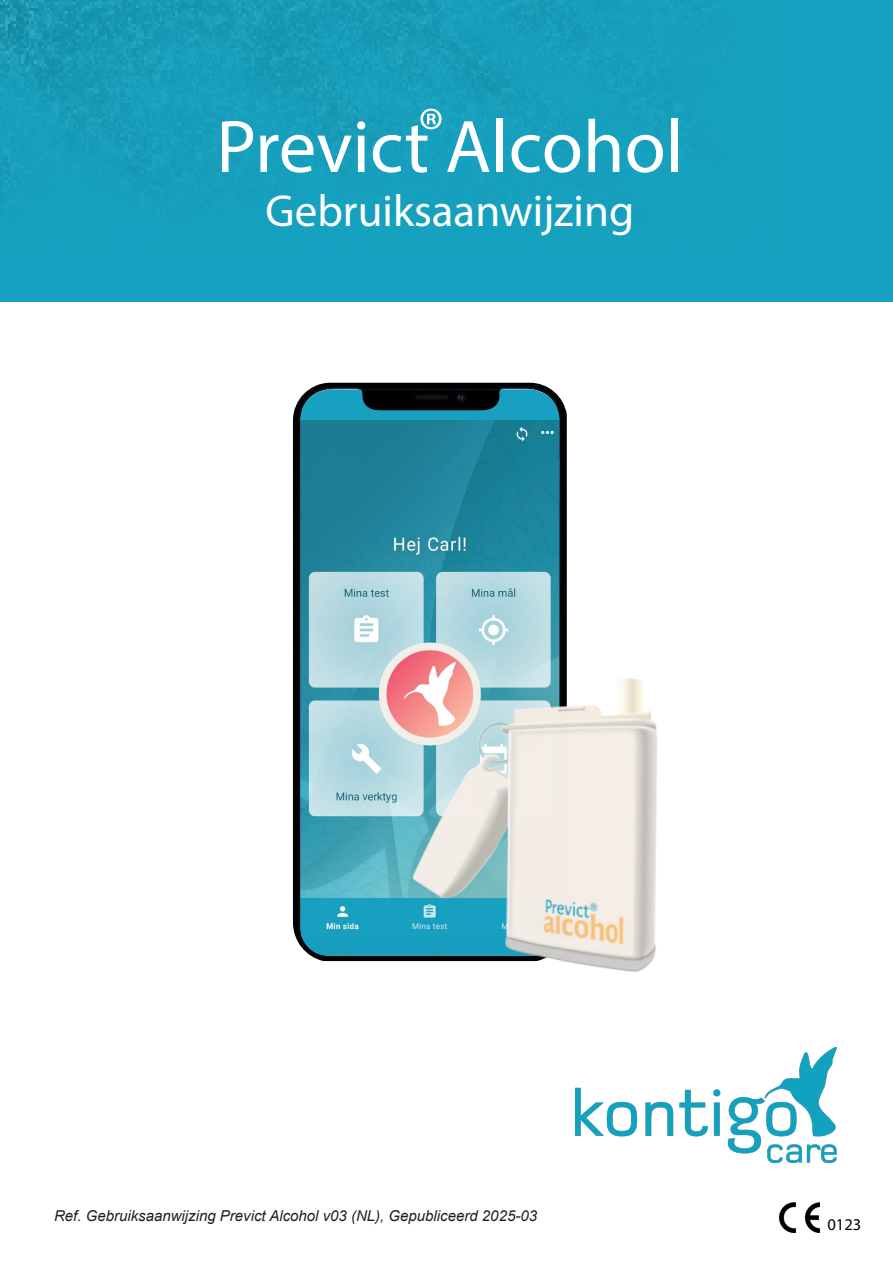
<style>
.page{position:relative;width:893px;height:1263px;background:#fff}
.page>*{position:absolute;margin:0;border:0;box-sizing:border-box;transform-origin:0 0}
._03_Body_Text{font:75px "Myriad Pro";color:#fff}
._01_Header{font:63px "Myriad Pro";color:#fff}
._03_Body_Text-2{font:45px "Myriad Pro";color:#fff}
.t1{font:16.5px "Myriad Pro";color:#000001}
._03_Body_Text-3{font:italic 15px "Arial";color:#231f20}
</style>
<div class="page">
<img style="left:0;top:0;width:893px;height:302px">
<img style="left:576px;top:1047px;width:261px;height:115px">
<img style="left:779px;top:1202px;width:41px;height:31px">
<img style="left:293px;top:383px;width:274px;height:578px">
<svg style="left:300px;top:389px;width:260px;height:32px;background:#136377"></svg>
<img style="left:300px;top:420px;width:259px;height:514px">
<div style="left:300px;top:934px;width:260px;height:22px;background:#189fc0"></div>
<img style="left:380px;top:662px;width:277px;height:310px">
<p class="_01_Header" style="left:418px;top:92px;width:28px">®</p>
<p class="_03_Body_Text" style="left:216px;top:101px;width:469px">Previct Alcohol</p>
<p class="_03_Body_Text-2" style="left:266px;top:183px;width:370px">Gebruiksaanwijzing</p>
<p class="_03_Body_Text-3" style="left:54px;top:1206px;width:484px">Ref. Gebruiksaanwijzing Previct Alcohol v03 (NL), Gepubliceerd 2025-03</p>
<p class="t1" style="left:827px;top:1214px;width:35px">0123</p>
</div>
